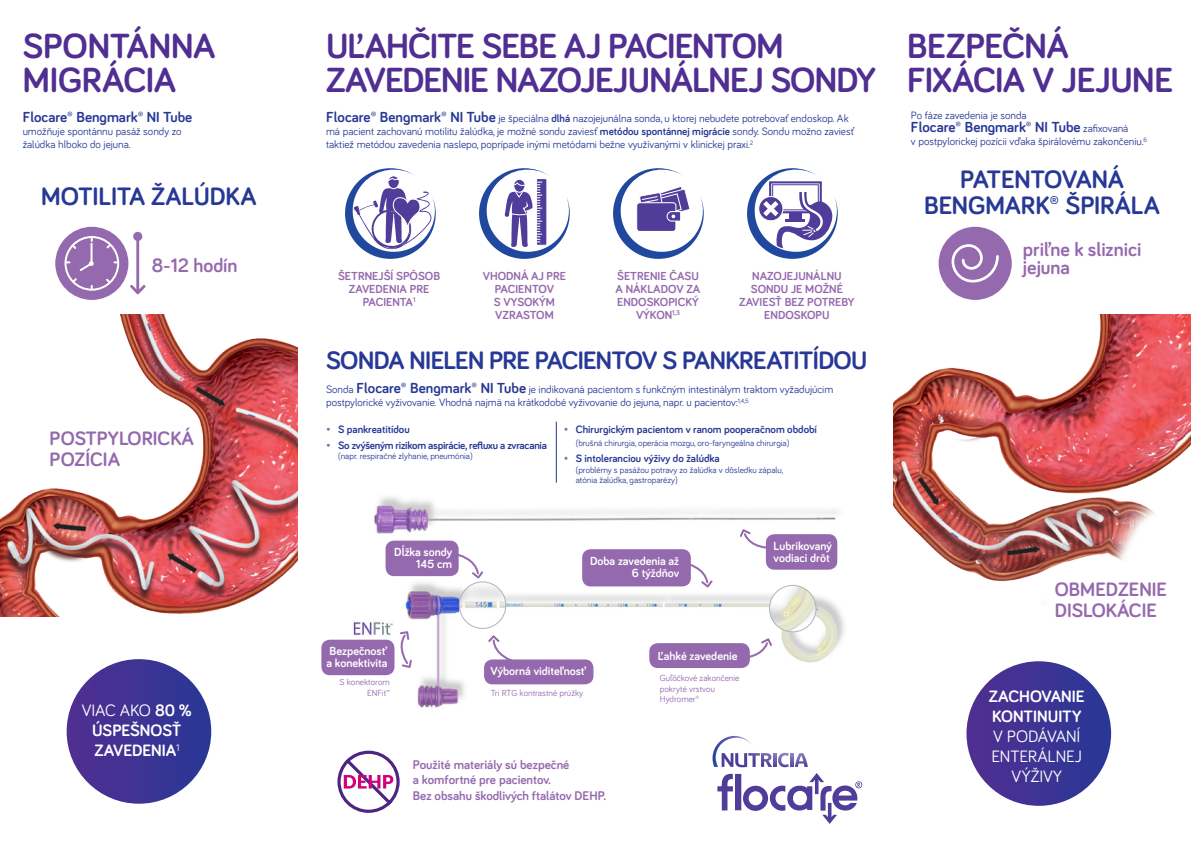
<style>
.page{position:relative;width:1191px;height:842px;background:#fff}
.page>*{position:absolute;margin:0;border:0;box-sizing:border-box;transform-origin:0 0}
._000_headers{font:700 36px/34px "Bariol";letter-spacing:-.025em;color:#502e92}
._000_headers-2{font:700 26px/26px "Bariol";letter-spacing:-.02em;color:#273895;text-align:center}
.t1{font:700 20px/21px "Bariol";color:#9569ad}
._000_headers-3{font:17px/20px "Bariol";letter-spacing:-.005em;color:#fff;text-align:center}
._000_headers-4{font:700 17px/20px "Bariol";letter-spacing:-.01em;color:#fff;text-align:center}
.t2{font:700 15px "Bariol";color:#273895}
.t3{font:700 13px/15.6px "Bariol";color:#9569ad}
.t4{font:700 12.1px/12.1px "Bariol";color:#fff;text-align:right}
.t5{font:700 12px/13px "Bariol";color:#9569ad;text-align:center}
.t6{font:11px/13px "Bariol";color:#273895}
.t7{font:700 11px "Bariol";color:#273895}
.t8{font:700 11px "Bariol";letter-spacing:-.02em;color:#273895}
.t9{font:9.1px/10.9px "Bariol";color:#9569ad}
.t10{font:9px/10.8px "Bariol";color:#273895}
.s1{font-weight:400;font-size:11px}
.s2{font-weight:700;font-size:15px}
.s3{font-weight:700}
.s4{font-weight:400}
.s5{color:#9569ad}
</style>
<div class="page">
<img style="left:358px;top:580px;width:486px;height:171px">
<img style="left:374px;top:497px;width:464px;height:43px">
<img style="left:459px;top:582px;width:47px;height:46px;border-radius:23px">
<div style="left:459px;top:582px;width:47px;height:47px;border:1px solid #b2b3b7;border-radius:50%"></div>
<img style="left:769px;top:585px;width:47px;height:47px;border-radius:23px">
<div style="left:769px;top:585px;width:47px;height:47px;border:1px solid #b2b3b7;border-radius:50%"></div>
<img style="left:353px;top:621px;width:41px;height:16px">
<svg style="left:486px;top:633px;width:28px;height:29px"></svg>
<svg style="left:455px;top:553px;width:29px;height:26px"></svg>
<svg style="left:685px;top:564px;width:29px;height:25px"></svg>
<svg style="left:738px;top:527px;width:33px;height:23px"></svg>
<svg style="left:741px;top:636px;width:32px;height:24px"></svg>
<svg style="left:396px;top:630px;width:17px;height:39px"></svg>
<div style="left:582px;top:549px;width:109px;height:37px;background:#9569ad;border-radius:9px"></div>
<div style="left:766px;top:534px;width:71px;height:36px;background:#9569ad;border-radius:9px"></div>
<div style="left:385px;top:541px;width:73px;height:35px;background:#9569ad;border-radius:9px"></div>
<div style="left:321px;top:640px;width:73px;height:35px;background:#9569ad;border-radius:9px"></div>
<div style="left:484px;top:659px;width:109px;height:25px;background:#9569ad;border-radius:9px"></div>
<div style="left:649px;top:643px;width:101px;height:25px;background:#9569ad;border-radius:9px"></div>
<img style="left:0;top:315px;width:298px;height:301px">
<img style="left:893px;top:315px;width:298px;height:266px">
<div style="left:712px;top:736px;width:150px;height:88px;background:#fff"></div>
<svg style="left:755px;top:753px;width:5px;height:14px"></svg>
<svg style="left:790px;top:753px;width:3px;height:14px"></svg>
<svg style="left:795px;top:753px;width:13px;height:14px"></svg>
<svg style="left:778px;top:753px;width:11px;height:14px"></svg>
<svg style="left:773px;top:753px;width:3px;height:14px"></svg>
<svg style="left:761px;top:753px;width:11px;height:14px"></svg>
<svg style="left:712px;top:736px;width:43px;height:31px"></svg>
<svg style="left:717px;top:773px;width:145px;height:51px"></svg>
<svg style="left:337px;top:751px;width:63px;height:62px"></svg>
<svg style="left:345px;top:168px;width:91px;height:91px"></svg>
<svg style="left:479px;top:168px;width:91px;height:91px"></svg>
<svg style="left:613px;top:168px;width:91px;height:91px"></svg>
<svg style="left:747px;top:168px;width:91px;height:91px"></svg>
<hr style="left:791px;top:188px;width:18px;height:3px;background:#fff">
<div style="left:67px;top:659px;width:144px;height:145px;background:linear-gradient(to right,#522e92,#2a3996);border-radius:72px"></div>
<div style="left:966px;top:661px;width:145px;height:145px;background:linear-gradient(to right,#573495,#283795);border-radius:72px"></div>
<div style="left:55px;top:227px;width:73px;height:73px;background:#9569ad;border-radius:50%"></div>
<hr style="left:136px;top:238px;width:3px;height:55px;background:#9569ad">
<div style="left:133px;top:232px;width:9px;height:9px;background:#9569ad;border-radius:50%"></div>
<svg style="left:130px;top:285px;width:16px;height:9px"></svg>
<svg style="left:64px;top:236px;width:55px;height:55px"></svg>
<div style="left:938px;top:227px;width:73px;height:73px;background:#9569ad;border-radius:50%"></div>
<svg style="left:951px;top:244px;width:47px;height:38px"></svg>
<hr style="left:556px;top:422px;width:1px;height:61px;background:#273895">
<p class="_000_headers" style="left:23px;top:28px;width:194px">SPONTÁNNA<br>MIGRÁCIA</p>
<p class="_000_headers" style="left:907px;top:28px;width:268px">BEZPEČNÁ<br>FIXÁCIA V JEJUNE</p>
<p class="t2" style="left:23px;top:107px;width:171px">Flocare® Bengmark® NI Tube</p>
<p class="t6" style="left:23px;top:125px;width:160px">umožňuje spontánnu pasáž sondy zo žalúdka hlboko do jejuna.</p>
<p class="_000_headers" style="left:326px;top:28px;width:551px">UĽAHČITE SEBE AJ PACIENTOM<br>ZAVEDENIE NAZOJEJUNÁLNEJ SONDY</p>
<p class="t6" style="left:911px;top:109px;width:117px">Po fáze zavedenia je sonda</p>
<p class="t2" style="left:911px;top:117px;width:219px">Flocare® Bengmark® NI Tube <span class="s1">zafixovaná</span></p>
<p class="t6" style="left:911px;top:135px;width:238px">v postpylorickej pozícii vďaka špirálovému zakončeniu.<sup>6</sup></p>
<p class="t6" style="left:326px;top:112px;width:529px"><span class="s2">Flocare® Bengmark® NI Tube</span> je špeciálna <span class="s3">dlhá</span> nazojejunálna sonda, u ktorej nebudete potrebovať endoskop. Ak má pacient zachovanú motilitu žalúdka, je možné sondu zaviesť <span class="s3">metódou spontánnej migrácie</span> sondy. Sondu možno zaviesť taktiež metódou zavedenia naslepo, poprípade inými metódami bežne využívanými v klinickej praxi.<sup>2</sup></p>
<p class="_000_headers-2" style="left:41px;top:182px;width:217px">MOTILITA ŽALÚDKA</p>
<p class="t1" style="left:152px;top:254px;width:87px">8-12 hodín</p>
<p class="t1" style="left:50px;top:427px;width:146px">POSTPYLORICKÁ<br>POZÍCIA</p>
<p class="_000_headers-4" style="left:82px;top:700px;width:112px"><span class="s4">VIAC AKO</span> 80 %<br>ÚSPEŠNOSŤ<br>ZAVEDENIA<sup>1</sup></p>
<p class="t5" style="left:338px;top:269px;width:104px">ŠETRNEJŠÍ SPÔSOB<br>ZAVEDENIA PRE<br>PACIENTA<sup>1</sup></p>
<p class="t5" style="left:483px;top:269px;width:85px">VHODNÁ AJ PRE<br>PACIENTOV<br>S VYSOKÝM<br>VZRASTOM</p>
<p class="t5" style="left:615px;top:269px;width:86px">ŠETRENIE ČASU<br>A NÁKLADOV ZA<br>ENDOSKOPICKÝ<br>VÝKON<sup>1,3</sup></p>
<p class="t5" style="left:739px;top:269px;width:117px">NAZOJEJUNÁLNU<br>SONDU JE MOŽNÉ<br>ZAVIESŤ BEZ POTREBY<br>ENDOSKOPU</p>
<p class="_000_headers-2" style="left:326px;top:346px;width:543px">SONDA NIELEN PRE PACIENTOV S PANKREATITÍDOU</p>
<p class="t6" style="left:326px;top:382px;width:509px">Sonda <span class="s2">Flocare® Bengmark® NI Tube</span> je indikovaná pacientom s funkčným intestinálym traktom vyžadujúcim postpylorické vyživovanie. Vhodná najmä na krátkodobé vyživovanie do jejuna, napr. u pacientov:<sup>1,4,5</sup></p>
<p class="t7" style="left:326px;top:421px;width:85px"><span class="s5">•</span> S pankreatitídou</p>
<p class="t8" style="left:326px;top:437px;width:222px"><span class="s5">•</span> So zvýšeným rizikom aspirácie, refluxu a zvracania</p>
<p class="t10" style="left:338px;top:451px;width:136px">(napr. respiračné zlyhanie, pneumónia)</p>
<p class="t7" style="left:564px;top:421px;width:255px"><span class="s5">•</span> Chirurgickým pacientom v ranom pooperačnom období</p>
<p class="t10" style="left:576px;top:437px;width:215px">(brušná chirurgia, operácia mozgu, oro-faryngeálna chirurgia)</p>
<p class="t7" style="left:564px;top:451px;width:157px"><span class="s5">•</span> S intoleranciou výživy do žalúdka</p>
<p class="t10" style="left:576px;top:464px;width:209px">(problémy s pasážou potravy zo žalúdka v dôsledku zápalu, atónia žalúdka, gastroparézy)</p>
<p class="t4" style="left:394px;top:545px;width:59px">Dĺžka sondy<br>145 cm</p>
<p class="t4" style="left:326px;top:644px;width:62px;text-align:left">Bezpečnosť a konektivita</p>
<p class="t9" style="left:339px;top:676px;width:52px;text-align:right">S konektorom<br>ENFit™</p>
<p class="t4" style="left:590px;top:554px;width:91px">Doba zavedenia až<br>6 týždňov</p>
<p class="t4" style="left:490px;top:665px;width:98px">Výborná viditeľnosť</p>
<p class="t9" style="left:491px;top:687px;width:94px">Tri RTG kontrastné prúžky</p>
<p class="t4" style="left:658px;top:649px;width:81px">Ľahké zavedenie</p>
<p class="t9" style="left:660px;top:672px;width:81px">Guľôčkové zakončenie pokryté vrstvou<br>Hydromer®</p>
<p class="t3" style="left:413px;top:756px;width:195px">Použité materiály sú bezpečné<br>a komfortné pre pacientov.<br>Bez obsahu škodlivých ftalátov DEHP.</p>
<p class="t4" style="left:773px;top:539px;width:60px;text-align:left">Lubrikovaný vodiaci drôt</p>
<p class="_000_headers-2" style="left:924px;top:165px;width:238px">PATENTOVANÁ<br>BENGMARK® ŠPIRÁLA</p>
<p class="t1" style="left:1023px;top:240px;width:120px;line-height:18px">priľne k sliznici jejuna</p>
<p class="t1" style="left:1054px;top:577px;width:114px">OBMEDZENIE<br>DISLOKÁCIE</p>
<p class="_000_headers-3" style="left:988px;top:686px;width:97px"><span class="s3">ZACHOVANIE<br>KONTINUITY<br></span>V PODÁVANÍ<br>ENTERÁLNEJ<br>VÝŽIVY</p>
</div>
